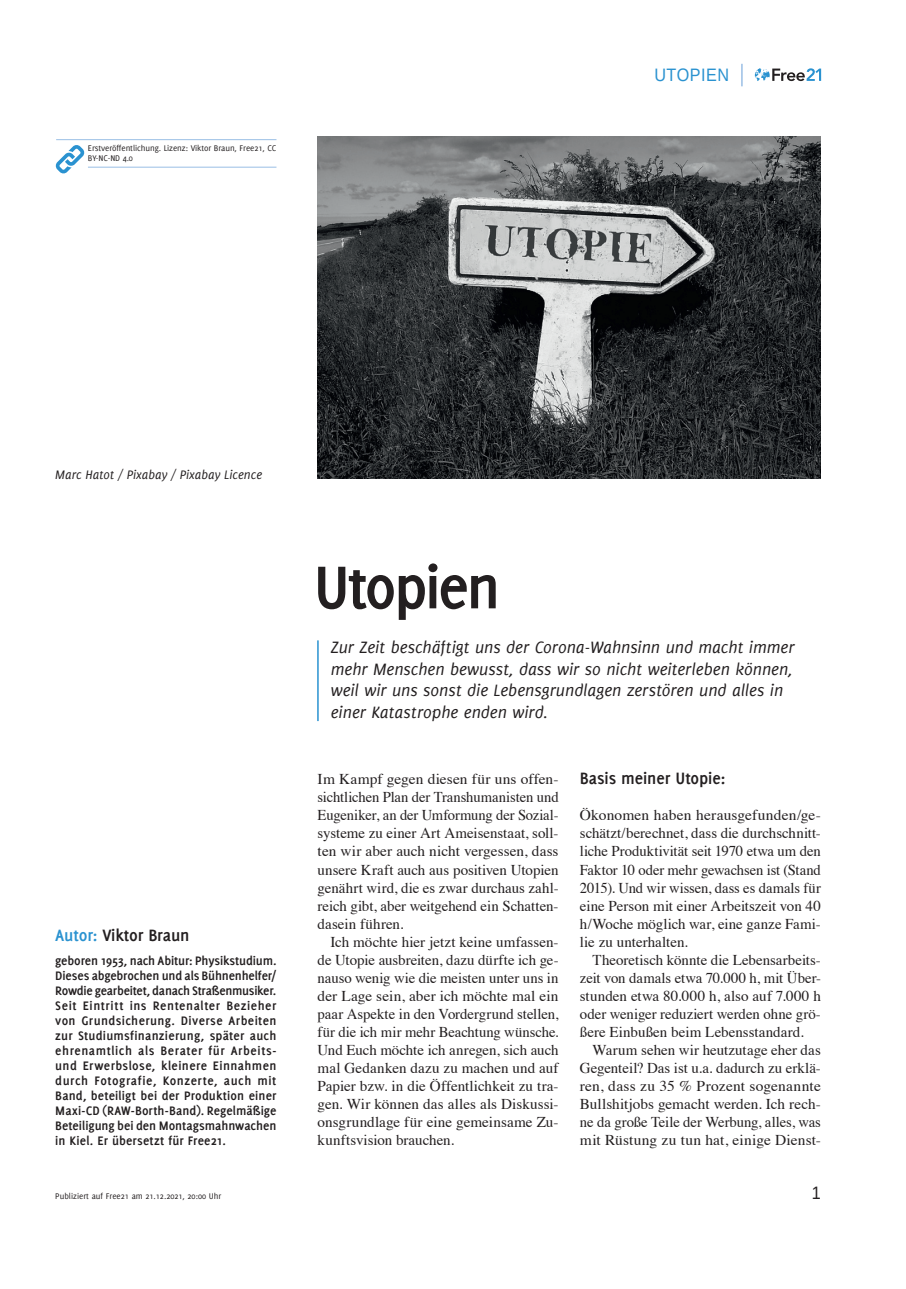
<style>
.page{position:relative;width:906px;height:1289px;background:#fff}
.page>*{position:absolute;margin:0;border:0;box-sizing:border-box;transform-origin:0 0}
.t1{font:700 66px "Delicious";letter-spacing:-.045em;color:#231f20}
.t2{font:italic 18px/21.6px "Delicious";letter-spacing:-.005em;color:#231f20}
.t3{font:700 18px "Delicious";letter-spacing:-.01em;color:#231f20}
.t4{font:18px "Liberation Sans";letter-spacing:.03em;color:#2a92d0;scale:.9 1}
.t5{font:18px "Liberation Sans";color:#231f20;scale:.9 1}
.t6{font:15px/18px "Times";color:#231f20;text-align:justify}
.t7{font:700 13.5px/15px "Delicious";letter-spacing:.005em;color:#231f20;text-align:justify}
.t8{font:italic 13.5px "Delicious";color:#231f20}
.t9{font:9px/10.8px "Delicious";letter-spacing:-.01em;color:#231f20}
.s1{color:#2a92d0}
</style>
<div class="page">
<svg style="left:755px;top:68px;width:66px;height:13px"></svg>
<svg style="left:741px;top:64px;width:1px;height:22px"></svg>
<hr style="left:317px;top:640px;width:2px;height:81px;background:#2a92d0">
<img style="left:317px;top:136px;width:504px;height:342px">
<hr style="left:56px;top:139px;width:220px;height:1px;background:#9abfe5">
<hr style="left:88px;top:167px;width:188px;height:1px;background:#9abfe5">
<svg style="left:55px;top:145px;width:30px;height:29px"></svg>
<p class="t9" style="left:88px;top:142px;width:190px">Erstveröffentlichung. Lizenz: Viktor Braun, Free21, CC<br>BY-NC-ND 4.0</p>
<p class="t4" style="left:654px;top:63px;width:84px">UTOPIEN</p>
<p class="t8" style="left:55px;top:466px;width:208px">Marc Hatot / Pixabay / Pixabay Licence</p>
<p class="t3" style="left:55px;top:924px;width:136px"><span class="s1">Autor:</span> Viktor Braun</p>
<p class="t7" style="left:55px;top:952px;width:223px">geboren 1953, nach Abitur: Physikstudium.<br>Dieses abgebrochen und als Bühnenhelfer/ Rowdie gearbeitet, danach Straßenmusiker.<br>Seit Eintritt ins Rentenalter Bezieher von Grundsicherung. Diverse Arbeiten zur Studiumsfinanzierung, später auch ehrenamtlich als Berater für Arbeits&shy;und Erwerbslose, kleinere Einnahmen durch Fotografie, Konzerte, auch mit Band, beteiligt bei der Produktion einer Maxi-CD (RAW-Borth-Band). Regelmäßige Beteiligung bei den Montagsmahnwachen in Kiel. Er übersetzt für Free21.</p>
<h1 class="t1" style="left:313px;top:549px;width:189px">Utopien</h1>
<p class="t2" style="left:331px;top:636px;width:465px">Zur Zeit beschäftigt uns der Corona-Wahnsinn und macht immer mehr Menschen bewusst, dass wir so nicht weiterleben können, weil wir uns sonst die Lebensgrundlagen zerstören und alles in einer Katastrophe enden wird.</p>
<p class="t6" style="left:317px;top:769px;width:242px">Im Kampf gegen diesen für uns offen&shy;sichtlichen Plan der Transhumanisten und Eugeniker, an der Umformung der Sozial&shy;systeme zu einer Art Ameisenstaat, soll&shy;ten wir aber auch nicht vergessen, dass unsere Kraft auch aus positiven Utopien genährt wird, die es zwar durchaus zahl&shy;reich gibt, aber weitgehend ein Schatten&shy;dasein führen.</p>
<p class="t6" style="left:317px;top:931px;width:242px;text-indent:13px">Ich möchte hier jetzt keine umfassen&shy;de Utopie ausbreiten, dazu dürfte ich ge&shy;nauso wenig wie die meisten unter uns in der Lage sein, aber ich möchte mal ein paar Aspekte in den Vordergrund stellen, für die ich mir mehr Beachtung wünsche.<br>Und Euch möchte ich anregen, sich auch mal Gedanken dazu zu machen und auf Papier bzw. in die Öffentlichkeit zu tra&shy;gen. Wir können das alles als Diskussi&shy;onsgrundlage für eine gemeinsame Zu&shy;kunftsvision brauchen.</p>
<p class="t3" style="left:580px;top:768px;width:147px">Basis meiner Utopie:</p>
<p class="t6" style="left:580px;top:805px;width:242px">Ökonomen haben herausgefunden/ge&shy;schätzt/berechnet, dass die durchschnitt&shy;liche Produktivität seit 1970 etwa um den Faktor 10 oder mehr gewachsen ist (Stand 2015). Und wir wissen, dass es damals für eine Person mit einer Arbeitszeit von 40 h/Woche möglich war, eine ganze Fami&shy;lie zu unterhalten.</p>
<p class="t6" style="left:580px;top:949px;width:242px;text-indent:13px">Theoretisch könnte die Lebensarbeits&shy;zeit von damals etwa 70.000 h, mit Über&shy;stunden etwa 80.000 h, also auf 7.000 h oder weniger reduziert werden ohne grö&shy;ßere Einbußen beim Lebensstandard.</p>
<p class="t6" style="left:580px;top:1039px;width:242px;text-indent:13px">Warum sehen wir heutzutage eher das Gegenteil? Das ist u.a. dadurch zu erklä&shy;ren, dass zu 35 % Prozent sogenannte Bullshitjobs gemacht werden. Ich rech&shy;ne da große Teile der Werbung, alles, was mit Rüstung zu tun hat, einige Dienst-</p>
<p class="t9" style="left:55px;top:1190px;width:168px">Publiziert auf Free21 am 21.12.2021, 20:00 Uhr</p>
<p class="t5" style="left:812px;top:1181px;width:12px">1</p>
</div>
